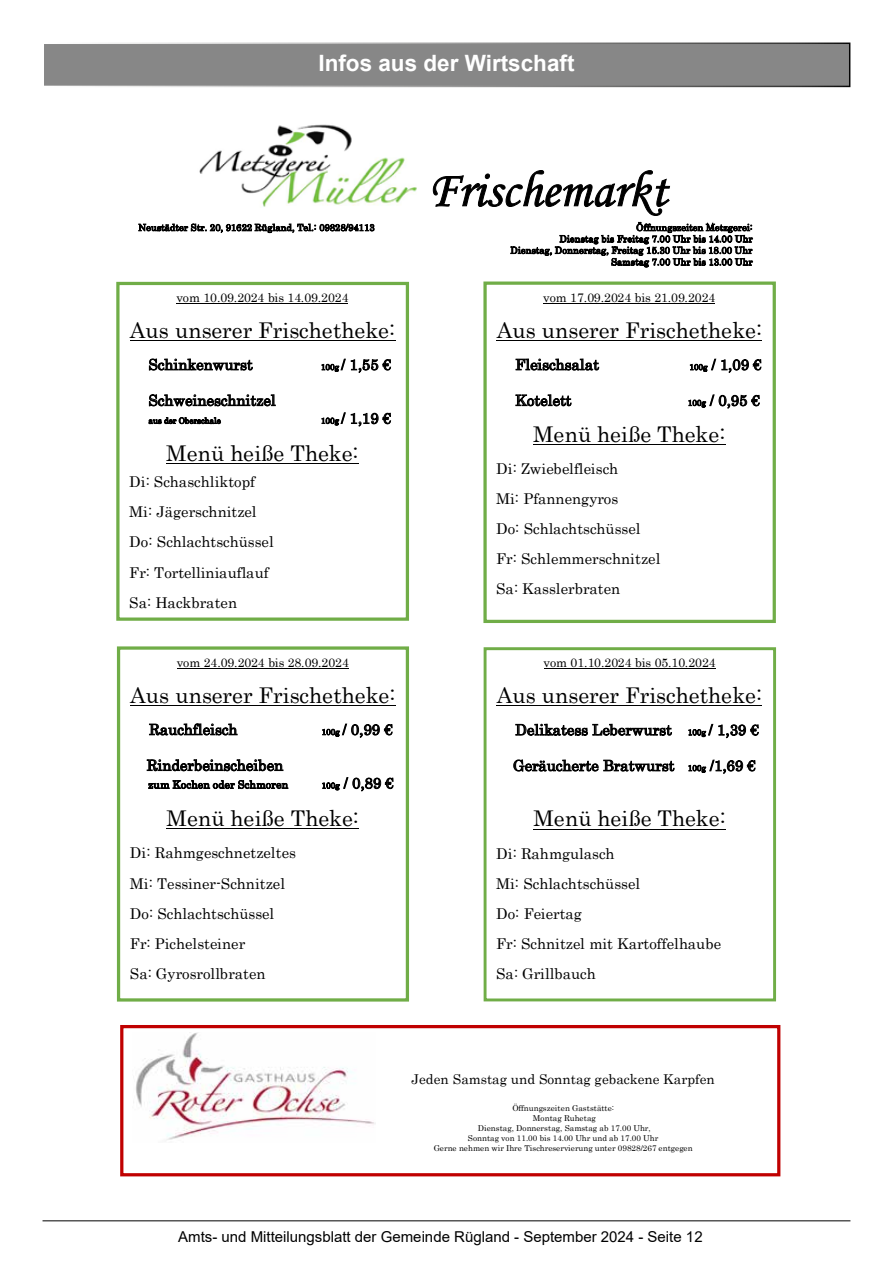
<style>
.page{position:relative;width:893px;height:1263px;background:#fff}
.page>*{position:absolute;margin:0;border:0;box-sizing:border-box;transform-origin:0 0}
.t1{font:51.3px "Monotype Corsiva";color:#000}
.t2{font:700 22.5px "Arial";color:#fff}
.t3{font:21.6px "Century";color:#000}
.t4{font:15px "Arial";color:#000}
.t5{font:14.85px/30.2px "Century";color:#000}
.t6{font:13.5px "Century";color:#000}
.t7{font:12.3px "Century";color:#000}
.t8{font:10.65px "Century";letter-spacing:.01em;color:#000}
.t9{font:9.3px/11.6px "Century";letter-spacing:.01em;color:#000;text-align:right}
.t10{font:8.1px/9.9px "Century";letter-spacing:.005em;color:#000;text-align:center}
.s1{font-size:8.1px}
</style>
<div class="page">
<hr style="left:43px;top:1220px;width:807px;height:1px;background:#000">
<div style="left:43px;top:43px;width:807px;height:43px;background:#878787"></div>
<img style="left:199px;top:124px;width:218px;height:83px">
<div style="left:116px;top:282px;width:293px;height:339px;border:3px solid #70ad47"></div>
<hr style="left:176px;top:303px;width:172px;height:1px;background:#000">
<hr style="left:130px;top:340px;width:265px;height:1px;background:#000">
<hr style="left:166px;top:463px;width:192px;height:1px;background:#000">
<div style="left:483px;top:281px;width:293px;height:342px;border:3px solid #70ad47"></div>
<hr style="left:543px;top:303px;width:172px;height:1px;background:#000">
<hr style="left:497px;top:340px;width:265px;height:1px;background:#000">
<hr style="left:533px;top:444px;width:192px;height:1px;background:#000">
<div style="left:117px;top:646px;width:292px;height:355px;border:3px solid #70ad47"></div>
<hr style="left:177px;top:668px;width:172px;height:1px;background:#000">
<hr style="left:130px;top:705px;width:265px;height:1px;background:#000">
<hr style="left:167px;top:828px;width:192px;height:1px;background:#000">
<div style="left:484px;top:647px;width:292px;height:354px;border:3px solid #70ad47"></div>
<hr style="left:544px;top:668px;width:171px;height:1px;background:#000">
<hr style="left:497px;top:705px;width:265px;height:1px;background:#000">
<hr style="left:533px;top:829px;width:192px;height:1px;background:#000">
<div style="left:120px;top:1025px;width:660px;height:151px;border:3px solid #c00000"></div>
<img style="left:133px;top:1033px;width:243px;height:107px">
<h2 class="t2" style="left:318px;top:47px;width:258px">Infos aus der Wirtschaft</h2>
<h1 class="t1" style="left:428px;top:159px;width:241px">Frischemarkt</h1>
<p class="t9" style="left:138px;top:221px;width:238px">Neustädter Str. 20, 91622 Rügland, Tel.: 09828/94113</p>
<p class="t9" style="left:510px;top:221px;width:244px">Öffnungszeiten Metzgerei:<br>Dienstag bis Freitag 7.00 Uhr bis 14.00 Uhr<br>Dienstag, Donnerstag, Freitag 15.30 Uhr bis 18.00 Uhr Samstag 7.00 Uhr bis 13.00 Uhr</p>
<p class="t7" style="left:176px;top:287px;width:174px">vom 10.09.2024 bis 14.09.2024</p>
<h3 class="t3" style="left:130px;top:312px;width:267px">Aus unserer Frischetheke:</h3>
<p class="t5" style="left:148px;top:348px;width:106px">Schinkenwurst</p>
<p class="t5" style="left:321px;top:348px;width:72px"><span class="s1">100g</span> / 1,55 €</p>
<p class="t5" style="left:148px;top:384px;width:129px">Schweineschnitzel</p>
<p class="t10" style="left:148px;top:415px;width:74px">aus der Oberschale</p>
<p class="t5" style="left:321px;top:402px;width:72px"><span class="s1">100g</span> / 1,19 €</p>
<h3 class="t3" style="left:166px;top:435px;width:194px">Menü heiße Theke:</h3>
<p class="t5" style="left:129px;top:465px;width:146px">Di: Schaschliktopf<br>Mi: Jägerschnitzel<br>Do: Schlachtschüssel<br>Fr: Tortelliniauflauf<br>Sa: Hackbraten</p>
<p class="t7" style="left:543px;top:287px;width:174px">vom 17.09.2024 bis 21.09.2024</p>
<h3 class="t3" style="left:497px;top:312px;width:267px">Aus unserer Frischetheke:</h3>
<p class="t5" style="left:515px;top:348px;width:85px">Fleischsalat</p>
<p class="t5" style="left:689px;top:348px;width:73px"><span class="s1">100g</span> / 1,09 €</p>
<p class="t5" style="left:515px;top:384px;width:58px">Kotelett</p>
<p class="t5" style="left:688px;top:384px;width:73px"><span class="s1">100g</span> / 0,95 €</p>
<h3 class="t3" style="left:533px;top:416px;width:194px">Menü heiße Theke:</h3>
<p class="t5" style="left:496px;top:452px;width:166px">Di: Zwiebelfleisch<br>Mi: Pfannengyros<br>Do: Schlachtschüssel<br>Fr: Schlemmerschnitzel<br>Sa: Kasslerbraten</p>
<p class="t7" style="left:177px;top:652px;width:174px">vom 24.09.2024 bis 28.09.2024</p>
<h3 class="t3" style="left:130px;top:677px;width:267px">Aus unserer Frischetheke:</h3>
<p class="t5" style="left:149px;top:713px;width:90px">Rauchfleisch</p>
<p class="t5" style="left:322px;top:713px;width:72px"><span class="s1">100g</span> / 0,99 €</p>
<p class="t5" style="left:147px;top:749px;width:138px">Rinderbeinscheiben</p>
<p class="t8" style="left:148px;top:776px;width:142px">zum Kochen oder Schmoren</p>
<p class="t5" style="left:322px;top:767px;width:73px"><span class="s1">100g</span> / 0,89 €</p>
<h3 class="t3" style="left:167px;top:800px;width:194px">Menü heiße Theke:</h3>
<p class="t5" style="left:130px;top:836px;width:168px">Di: Rahmgeschnetzeltes<br>Mi: Tessiner-Schnitzel<br>Do: Schlachtschüssel<br>Fr: Pichelsteiner<br>Sa: Gyrosrollbraten</p>
<p class="t7" style="left:544px;top:652px;width:174px">vom 01.10.2024 bis 05.10.2024</p>
<h3 class="t3" style="left:497px;top:677px;width:267px">Aus unserer Frischetheke:</h3>
<p class="t5" style="left:515px;top:713px;width:245px">Delikatess Leberwurst <span class="s1">100g</span> / 1,39 €</p>
<p class="t5" style="left:513px;top:749px;width:163px">Geräucherte Bratwurst</p>
<p class="t5" style="left:688px;top:749px;width:69px"><span class="s1">100g</span> /1,69 €</p>
<h3 class="t3" style="left:533px;top:800px;width:194px">Menü heiße Theke:</h3>
<p class="t5" style="left:496px;top:837px;width:227px">Di: Rahmgulasch<br>Mi: Schlachtschüssel<br>Do: Feiertag<br>Fr: Schnitzel mit Kartoffelhaube<br>Sa: Grillbauch</p>
<p class="t6" style="left:412px;top:1068px;width:304px">Jeden Samstag und Sonntag gebackene Karpfen</p>
<p class="t10" style="left:434px;top:1103px;width:261px">Öffnungszeiten Gaststätte:<br>Montag Ruhetag<br>Dienstag, Donnerstag, Samstag ab 17.00 Uhr,<br>Sonntag von 11.00 bis 14.00 Uhr und ab 17.00 Uhr<br>Gerne nehmen wir Ihre Tischreservierung unter 09828/267 entgegen</p>
<p class="t4" style="left:178px;top:1226px;width:526px">Amts- und Mitteilungsblatt der Gemeinde Rügland - September 2024 - Seite 12</p>
</div>
